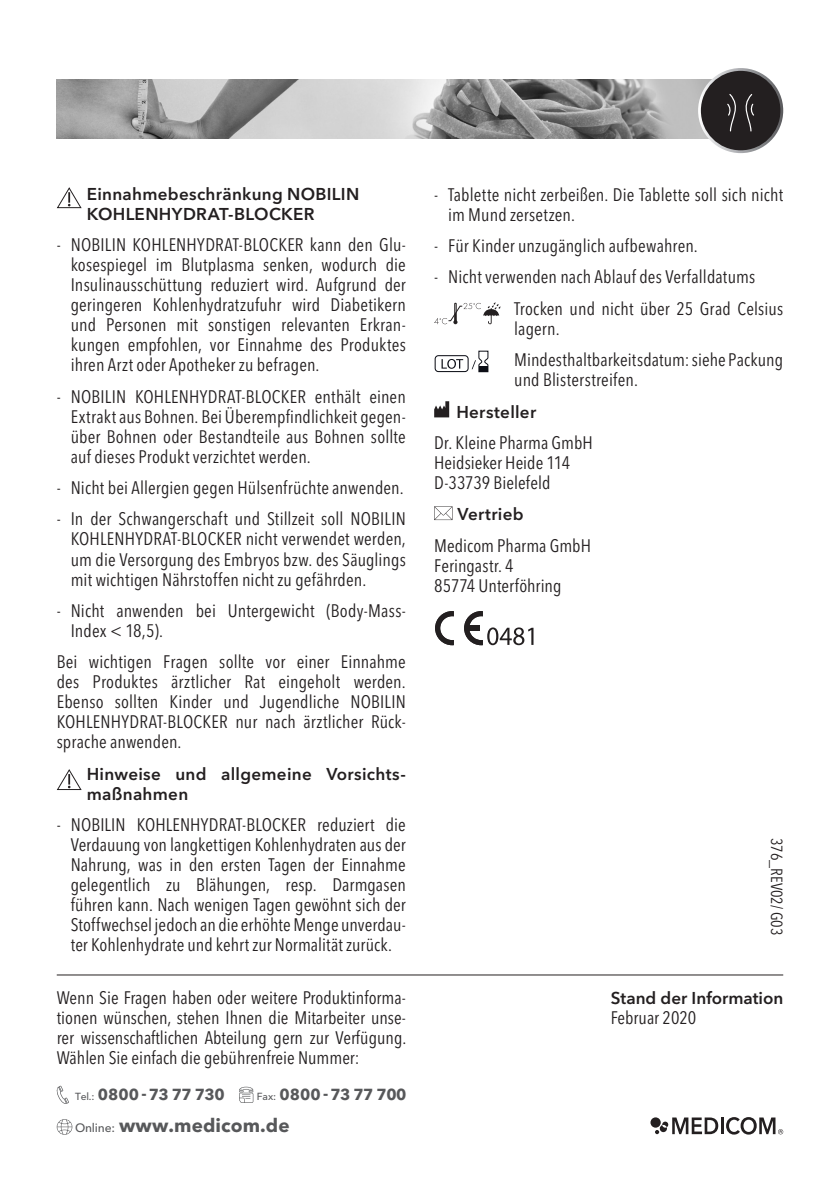
<style>
.page{position:relative;width:840px;height:1191px;background:#fff}
.page>*{position:absolute;margin:0;border:0;box-sizing:border-box;transform-origin:0 0}
.t1{font:700 18.8px "Avenir Next LT Pro";letter-spacing:.005em;color:#57585a}
.Texto_Avenir_9pt__10{font:condensed 18px/20px "Avenir Next LT Pro";letter-spacing:.005em;color:#231f20;text-align:justify}
.Texto_Avenir_9pt__10-2{font:600 17px/20px "Avenir Next LT Pro";letter-spacing:.015em;color:#231f20}
.Texto_Avenir_9pt__12{font:condensed 16px "Avenir Next LT Pro";color:#231f20}
.t2{font:700 15.8px "Avenir Next LT Pro";letter-spacing:-.03em;color:#57585a}
.s1{font-weight:500;font-size:10.2px}
.s2{font-weight:500;font-size:12px}
</style>
<div class="page">
<img style="left:57px;top:79px;width:653px;height:60px">
<hr style="left:57px;top:974px;width:725px;height:1px;background:#231f20">
<svg style="left:56px;top:1085px;width:13px;height:19px"></svg>
<svg style="left:57px;top:1119px;width:15px;height:15px"></svg>
<svg style="left:239px;top:1086px;width:14px;height:17px"></svg>
<svg style="left:697px;top:68px;width:85px;height:85px"></svg>
<div style="left:700px;top:71px;width:80px;height:79px;background:#231f20;border-radius:50%"></div>
<svg style="left:727px;top:94px;width:27px;height:38px"></svg>
<svg style="left:434px;top:401px;width:15px;height:16px"></svg>
<svg style="left:434px;top:506px;width:18px;height:14px"></svg>
<svg style="left:435px;top:611px;width:18px;height:34px"></svg>
<svg style="left:464px;top:611px;width:69px;height:34px"></svg>
<svg style="left:57px;top:187px;width:25px;height:22px"></svg>
<svg style="left:57px;top:769px;width:25px;height:21px"></svg>
<svg style="left:434px;top:302px;width:66px;height:22px"></svg>
<svg style="left:441px;top:359px;width:22px;height:10px"></svg>
<svg style="left:471px;top:351px;width:17px;height:21px"></svg>
<div style="left:434px;top:355px;width:34px;height:17px;border:1px solid #0c0e16;border-radius:3px"></div>
<svg style="left:650px;top:1117px;width:10px;height:10px"></svg>
<svg style="left:654px;top:1117px;width:63px;height:17px"></svg>
<hr style="left:720px;top:1117px;width:3px;height:17px;background:#231f20">
<svg style="left:726px;top:1117px;width:56px;height:17px"></svg>
<p class="Texto_Avenir_9pt__10-2" style="left:87px;top:184px;width:274px">Einnahmebeschränkung NOBILIN<br>KOHLENHYDRAT-BLOCKER</p>
<p class="Texto_Avenir_9pt__10" style="left:71px;top:235px;width:336px;text-indent:-14px">- NOBILIN KOHLENHYDRAT-BLOCKER kann den Glu&shy;kosespiegel im Blutplasma senken, wodurch die Insulinausschüttung reduziert wird. Aufgrund der geringeren Kohlenhydratzufuhr wird Diabetikern und Personen mit sonstigen relevanten Erkran&shy;kungen empfohlen, vor Einnahme des Produktes ihren Arzt oder Apotheker zu befragen.</p>
<p class="Texto_Avenir_9pt__10" style="left:71px;top:386px;width:336px;text-indent:-14px">- NOBILIN KOHLENHYDRAT-BLOCKER enthält einen Extrakt aus Bohnen. Bei Überempfindlichkeit gegen&shy;über Bohnen oder Bestandteile aus Bohnen sollte auf dieses Produkt verzichtet werden.</p>
<p class="Texto_Avenir_9pt__10" style="left:57px;top:478px;width:348px">- Nicht bei Allergien gegen Hülsenfrüchte anwenden.</p>
<p class="Texto_Avenir_9pt__10" style="left:71px;top:509px;width:336px;text-indent:-14px">- In der Schwangerschaft und Stillzeit soll NOBILIN KOHLENHYDRAT-BLOCKER nicht verwendet werden, um die Versorgung des Embryos bzw. des Säuglings mit wichtigen Nährstoffen nicht zu gefährden.</p>
<p class="Texto_Avenir_9pt__10" style="left:71px;top:600px;width:336px;text-indent:-14px">- Nicht anwenden bei Untergewicht (Body-Mass-<br>Index &lt; 18,5).</p>
<p class="Texto_Avenir_9pt__10" style="left:57px;top:652px;width:350px">Bei wichtigen Fragen sollte vor einer Einnahme des Produktes ärztlicher Rat eingeholt werden.<br>Ebenso sollten Kinder und Jugendliche NOBILIN KOHLENHYDRAT-BLOCKER nur nach ärztlicher Rück&shy;sprache anwenden.</p>
<p class="Texto_Avenir_9pt__10-2" style="left:87px;top:763px;width:320px">Hinweise und allgemeine Vorsichts&shy;maßnahmen</p>
<p class="Texto_Avenir_9pt__10" style="left:71px;top:814px;width:336px;text-indent:-14px">- NOBILIN KOHLENHYDRAT-BLOCKER reduziert die Verdauung von langkettigen Kohlenhydraten aus der Nahrung, was in den ersten Tagen der Einnahme gelegentlich zu Blähungen, resp. Darmgasen führen kann. Nach wenigen Tagen gewöhnt sich der Stoffwechsel jedoch an die erhöhte Menge unverdau&shy;ter Kohlenhydrate und kehrt zur Normalität zurück.</p>
<p class="Texto_Avenir_9pt__10" style="left:57px;top:988px;width:351px">Wenn Sie Fragen haben oder weitere Produktinforma&shy;tionen wünschen, stehen Ihnen die Mitarbeiter unse&shy;rer wissenschaftlichen Abteilung gern zur Verfügung.<br>Wählen Sie einfach die gebührenfreie Nummer:</p>
<p class="t2" style="left:75px;top:1085px;width:151px"><span class="s1">Tel.:</span> 0800 -73 77 730</p>
<p class="t1" style="left:75px;top:1113px;width:216px"><span class="s2">Online:</span> www.medicom.de</p>
<p class="t2" style="left:257px;top:1085px;width:151px"><span class="s1">Fax:</span> 0800 -73 77 700</p>
<p class="Texto_Avenir_9pt__10" style="left:448px;top:184px;width:336px;text-indent:-14px">- Tablette nicht zerbeißen. Die Tablette soll sich nicht im Mund zersetzen.</p>
<p class="Texto_Avenir_9pt__10" style="left:434px;top:236px;width:265px">- Für Kinder unzugänglich aufbewahren.</p>
<p class="Texto_Avenir_9pt__10" style="left:434px;top:267px;width:322px">- Nicht verwenden nach Ablauf des Verfalldatums</p>
<p class="Texto_Avenir_9pt__10" style="left:514px;top:298px;width:270px">Trocken und nicht über 25 Grad Celsius lagern.</p>
<p class="Texto_Avenir_9pt__10" style="left:514px;top:350px;width:270px">Mindesthaltbarkeitsdatum: siehe Packung und Blisterstreifen.</p>
<p class="Texto_Avenir_9pt__10-2" style="left:456px;top:401px;width:81px">Hersteller</p>
<p class="Texto_Avenir_9pt__10" style="left:434px;top:432px;width:160px;text-align:left">Dr. Kleine Pharma GmbH<br>Heidsieker Heide 114<br>D-33739 Bielefeld</p>
<p class="Texto_Avenir_9pt__10-2" style="left:457px;top:504px;width:67px">Vertrieb</p>
<p class="Texto_Avenir_9pt__10" style="left:434px;top:535px;width:158px;text-align:left">Medicom Pharma GmbH<br>Feringastr. 4<br>85774 Unterföhring</p>
<p class="Texto_Avenir_9pt__12" style="left:786px;top:837px;width:99px;rotate:90deg">376_REV02/ G03</p>
<p class="Texto_Avenir_9pt__10-2" style="left:610px;top:988px;width:174px">Stand der Information</p>
<p class="Texto_Avenir_9pt__10" style="left:610px;top:1008px;width:87px">Februar 2020</p>
</div>
